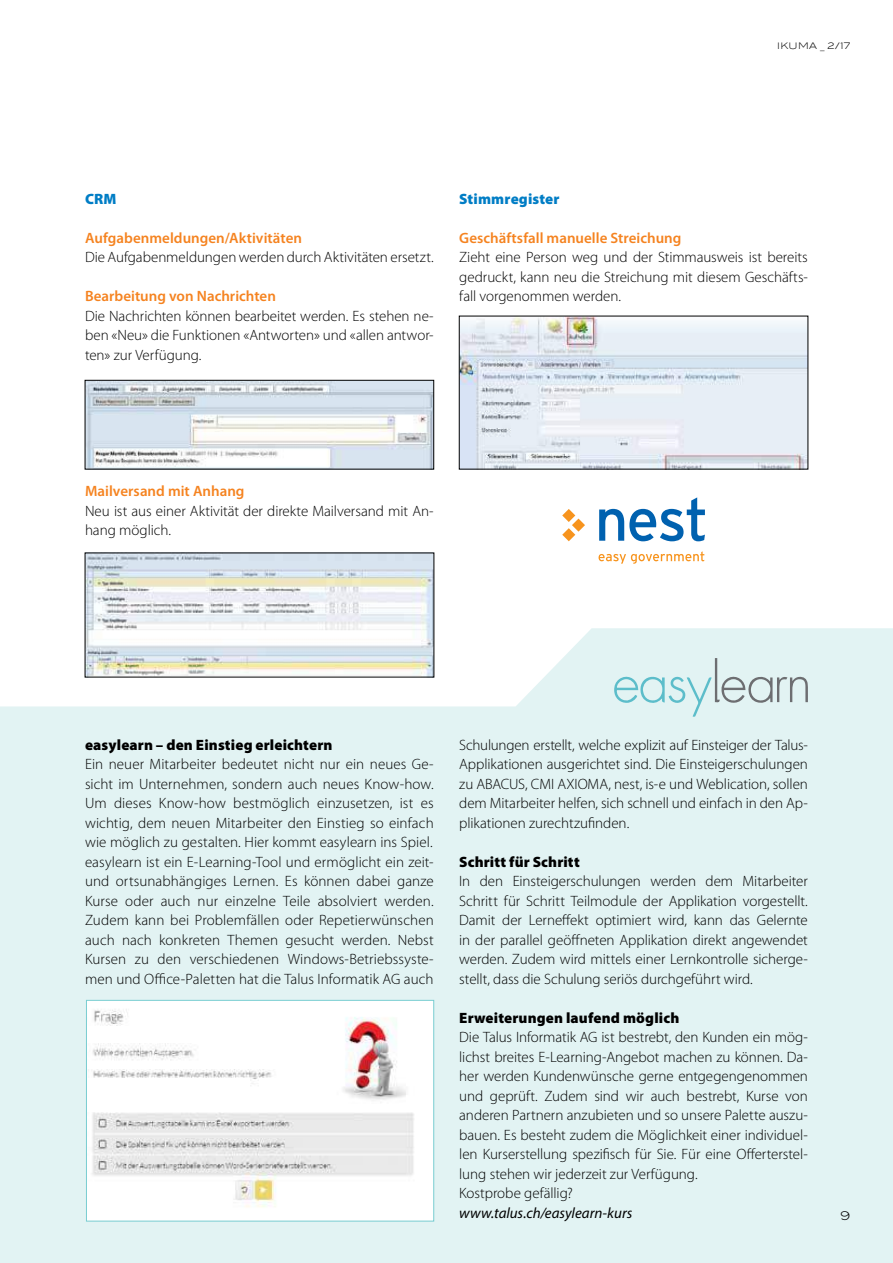
<style>
.page{position:relative;width:893px;height:1263px;background:#fff}
.page>*{position:absolute;margin:0;border:0;box-sizing:border-box;transform-origin:0 0}
.t1{font:300 15px/19.5px "Myriad Pro";letter-spacing:-.005em;color:#000;text-align:justify}
.t2{font:600 15px "Myriad Pro";color:#f58320}
.t3{font:900 15px "Myriad Pro";letter-spacing:.01em;color:#000}
.t4{font:italic 15px "Myriad Pro";color:#000}
.t5{font:900 15px "Myriad Pro";letter-spacing:.01em;color:#007dc5}
.t6{font:300 12px "Blair ITC";color:#000}
.t7{font:300 9px "Blair ITC";letter-spacing:.035em;color:#000}
</style>
<div class="page">
<div style="left:0;top:628px;width:893px;height:635px;background:#e2f3f3"></div>
<img style="left:87px;top:555px;width:345px;height:120px">
<img style="left:461px;top:318px;width:345px;height:149px">
<img style="left:87px;top:382px;width:345px;height:85px">
<div style="left:85px;top:380px;width:349px;height:89px;border:1px solid #000"></div>
<img style="left:88px;top:1002px;width:344px;height:214px">
<div style="left:86px;top:1000px;width:348px;height:221px;border:1px solid #78cdd1"></div>
<svg style="left:614px;top:658px;width:194px;height:59px;background:#d1e6e7"></svg>
<svg style="left:599px;top:497px;width:106px;height:44px"></svg>
<svg style="left:599px;top:551px;width:105px;height:13px"></svg>
<svg style="left:562px;top:509px;width:23px;height:32px"></svg>
<p class="t7" style="left:777px;top:41px;width:75px">IKUMA _ 2/17</p>
<p class="t5" style="left:85px;top:190px;width:33px">CRM</p>
<p class="t2" style="left:85px;top:229px;width:219px">Aufgabenmeldungen/Aktivitäten</p>
<p class="t1" style="left:85px;top:248px;width:350px">Die Aufgabenmeldungen werden durch Aktivitäten ersetzt.</p>
<p class="t2" style="left:85px;top:288px;width:192px">Bearbeitung von Nachrichten</p>
<p class="t1" style="left:85px;top:306px;width:350px">Die Nachrichten können bearbeitet werden. Es stehen ne&shy;ben «Neu» die Funktionen «Antworten» und «allen antwor&shy;ten» zur Verfügung.</p>
<p class="t5" style="left:459px;top:190px;width:102px">Stimmregister</p>
<p class="t2" style="left:459px;top:229px;width:224px">Geschäftsfall manuelle Streichung</p>
<p class="t1" style="left:459px;top:248px;width:350px">Zieht eine Person weg und der Stimmausweis ist bereits gedruckt, kann neu die Streichung mit diesem Geschäfts&shy;fall vorgenommen werden.</p>
<p class="t2" style="left:85px;top:483px;width:161px">Mailversand mit Anhang</p>
<p class="t1" style="left:85px;top:501px;width:350px">Neu ist aus einer Aktivität der direkte Mailversand mit An&shy;hang möglich.</p>
<p class="t3" style="left:85px;top:736px;width:249px">easylearn – den Einstieg erleichtern</p>
<p class="t1" style="left:85px;top:755px;width:350px">Ein neuer Mitarbeiter bedeutet nicht nur ein neues Ge&shy;sicht im Unternehmen, sondern auch neues Know-how.<br>Um dieses Know-how bestmöglich einzusetzen, ist es wichtig, dem neuen Mitarbeiter den Einstieg so einfach wie möglich zu gestalten. Hier kommt easylearn ins Spiel. easylearn ist ein E-Learning-Tool und ermöglicht ein zeit&shy;und ortsunabhängiges Lernen. Es können dabei ganze Kurse oder auch nur einzelne Teile absolviert werden.<br>Zudem kann bei Problemfällen oder Repetierwünschen auch nach konkreten Themen gesucht werden. Nebst Kursen zu den verschiedenen Windows-Betriebssyste&shy;men und Office-Paletten hat die Talus Informatik AG auch</p>
<p class="t1" style="left:459px;top:735px;width:350px">Schulungen erstellt, welche explizit auf Einsteiger der Talus-Applikationen ausgerichtet sind. Die Einsteigerschulungen zu ABACUS, CMI AXIOMA, nest, is-e und Weblication, sollen dem Mitarbeiter helfen, sich schnell und einfach in den Ap&shy;plikationen zurechtzufinden.</p>
<p class="t3" style="left:459px;top:853px;width:122px">Schritt für Schritt</p>
<p class="t1" style="left:459px;top:872px;width:350px">In den Einsteigerschulungen werden dem Mitarbeiter Schritt für Schritt Teilmodule der Applikation vorgestellt.<br>Damit der Lerneffekt optimiert wird, kann das Gelernte in der parallel geöffneten Applikation direkt angewendet werden. Zudem wird mittels einer Lernkontrolle sicherge&shy;stellt, dass die Schulung seriös durchgeführt wird.</p>
<p class="t3" style="left:459px;top:1009px;width:222px">Erweiterungen laufend möglich</p>
<p class="t1" style="left:459px;top:1028px;width:350px;text-align:left">Die Talus Informatik AG ist bestrebt, den Kunden ein mög&shy;lichst breites E-Learning-Angebot machen zu können. Da&shy;her werden Kundenwünsche gerne entgegengenommen und geprüft. Zudem sind wir auch bestrebt, Kurse von anderen Partnern anzubieten und so unsere Palette auszu&shy;bauen. Es besteht zudem die Möglichkeit einer individuel&shy;len Kurserstellung spezifisch für Sie. Für eine Offerterstel&shy;lung stehen wir jederzeit zur Verfügung.<br>Kostprobe gefällig?</p>
<p class="t4" style="left:459px;top:1204px;width:175px">www.talus.ch/easylearn-kurs</p>
<p class="t6" style="left:840px;top:1209px;width:12px">9</p>
</div>
